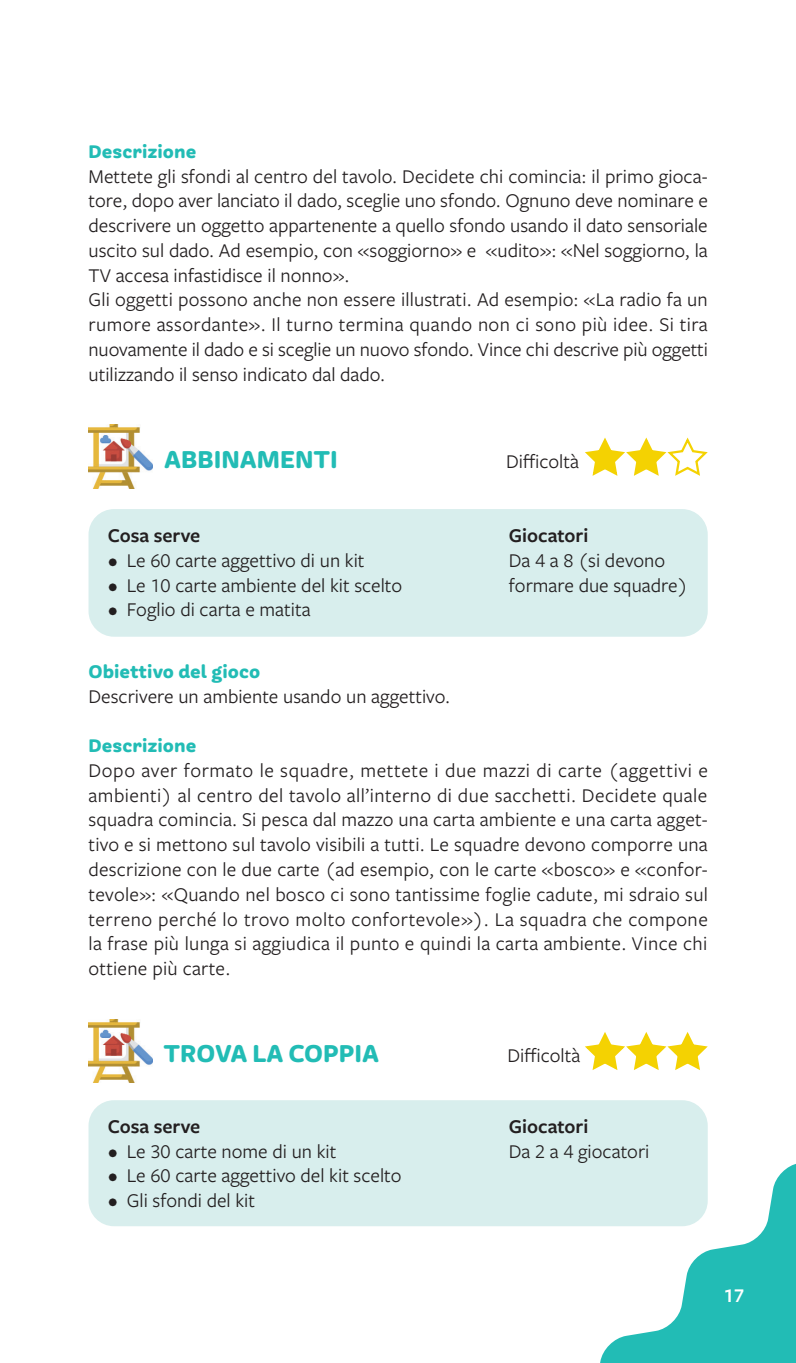
<style>
.page{position:relative;width:796px;height:1363px;background:#fff}
.page>*{position:absolute;margin:0;border:0;box-sizing:border-box;transform-origin:0 0}
.t1{font:700 27px "Freight Round Pro";color:#22bcb5}
.t2{font:20.25px/24.8px "Freight Sans Pro";color:#231f20}
.t3{font:700 20.25px "Freight Round Pro";color:#22bcb5}
.t4{font:600 20.25px "Freight Sans Pro";color:#231f20}
.t5{font:600 20.25px "Freight Sans Pro";color:#fff}
</style>
<div class="page">
<img style="left:88px;top:425px;width:64px;height:63px">
<svg style="left:585px;top:437px;width:123px;height:39px"></svg>
<div style="left:88px;top:509px;width:619px;height:127px;background:#d8eeed;border-radius:26px"></div>
<img style="left:88px;top:1019px;width:64px;height:63px">
<svg style="left:585px;top:1032px;width:123px;height:38px"></svg>
<div style="left:88px;top:1100px;width:619px;height:126px;background:#d8eeed;border-radius:26px"></div>
<svg style="left:600px;top:1160px;width:196px;height:203px"></svg>
<p class="t3" style="left:88px;top:139px;width:109px">Descrizione</p>
<p class="t2" style="left:88px;top:163px;width:620px">Mettete gli sfondi al centro del tavolo. Decidete chi comincia: il primo gioca&shy;tore, dopo aver lanciato il dado, sceglie uno sfondo. Ognuno deve nominare e descrivere un oggetto appartenente a quello sfondo usando il dato sensoriale uscito sul dado. Ad esempio, con «soggiorno» e «udito»: «Nel soggiorno, la TV accesa infastidisce il nonno».<br>Gli oggetti possono anche non essere illustrati. Ad esempio: «La radio fa un rumore assordante». Il turno termina quando non ci sono più idee. Si tira nuovamente il dado e si sceglie un nuovo sfondo. Vince chi descrive più oggetti utilizzando il senso indicato dal dado.</p>
<h1 class="t1" style="left:164px;top:443px;width:175px">ABBINAMENTI</h1>
<p class="t2" style="left:506px;top:448px;width:74px">Difficoltà</p>
<p class="t4" style="left:108px;top:521px;width:94px">Cosa serve</p>
<p class="t2" style="left:108px;top:547px;width:258px">• Le 60 carte aggettivo di un kit</p>
<p class="t2" style="left:108px;top:572px;width:296px">• Le 10 carte ambiente del kit scelto</p>
<p class="t2" style="left:108px;top:596px;width:204px">• Foglio di carta e matita</p>
<p class="t4" style="left:508px;top:521px;width:81px">Giocatori</p>
<p class="t2" style="left:508px;top:547px;width:180px">Da 4 a 8 (si devono formare due squadre)</p>
<p class="t3" style="left:88px;top:659px;width:173px">Obiettivo del gioco</p>
<p class="t2" style="left:88px;top:683px;width:363px">Descrivere un ambiente usando un aggettivo.</p>
<p class="t3" style="left:88px;top:733px;width:109px">Descrizione</p>
<p class="t2" style="left:88px;top:757px;width:620px;text-align:justify">Dopo aver formato le squadre, mettete i due mazzi di carte (aggettivi e ambienti) al centro del tavolo all’interno di due sacchetti. Decidete quale squadra comincia. Si pesca dal mazzo una carta ambiente e una carta agget&shy;tivo e si mettono sul tavolo visibili a tutti. Le squadre devono comporre una descrizione con le due carte (ad esempio, con le carte «bosco» e «confor&shy;tevole»: «Quando nel bosco ci sono tantissime foglie cadute, mi sdraio sul terreno perché lo trovo molto confortevole»). La squadra che compone la frase più lunga si aggiudica il punto e quindi la carta ambiente. Vince chi ottiene più carte.</p>
<h1 class="t1" style="left:163px;top:1037px;width:217px">TROVA LA COPPIA</h1>
<p class="t2" style="left:507px;top:1042px;width:74px">Difficoltà</p>
<p class="t4" style="left:108px;top:1112px;width:94px">Cosa serve</p>
<p class="t2" style="left:108px;top:1137px;width:230px">• Le 30 carte nome di un kit</p>
<p class="t2" style="left:108px;top:1162px;width:295px">• Le 60 carte aggettivo del kit scelto</p>
<p class="t2" style="left:108px;top:1187px;width:149px">• Gli sfondi del kit</p>
<p class="t4" style="left:508px;top:1112px;width:81px">Giocatori</p>
<p class="t2" style="left:508px;top:1137px;width:142px">Da 2 a 4 giocatori</p>
<p class="t5" style="left:723px;top:1281px;width:22px">17</p>
</div>
